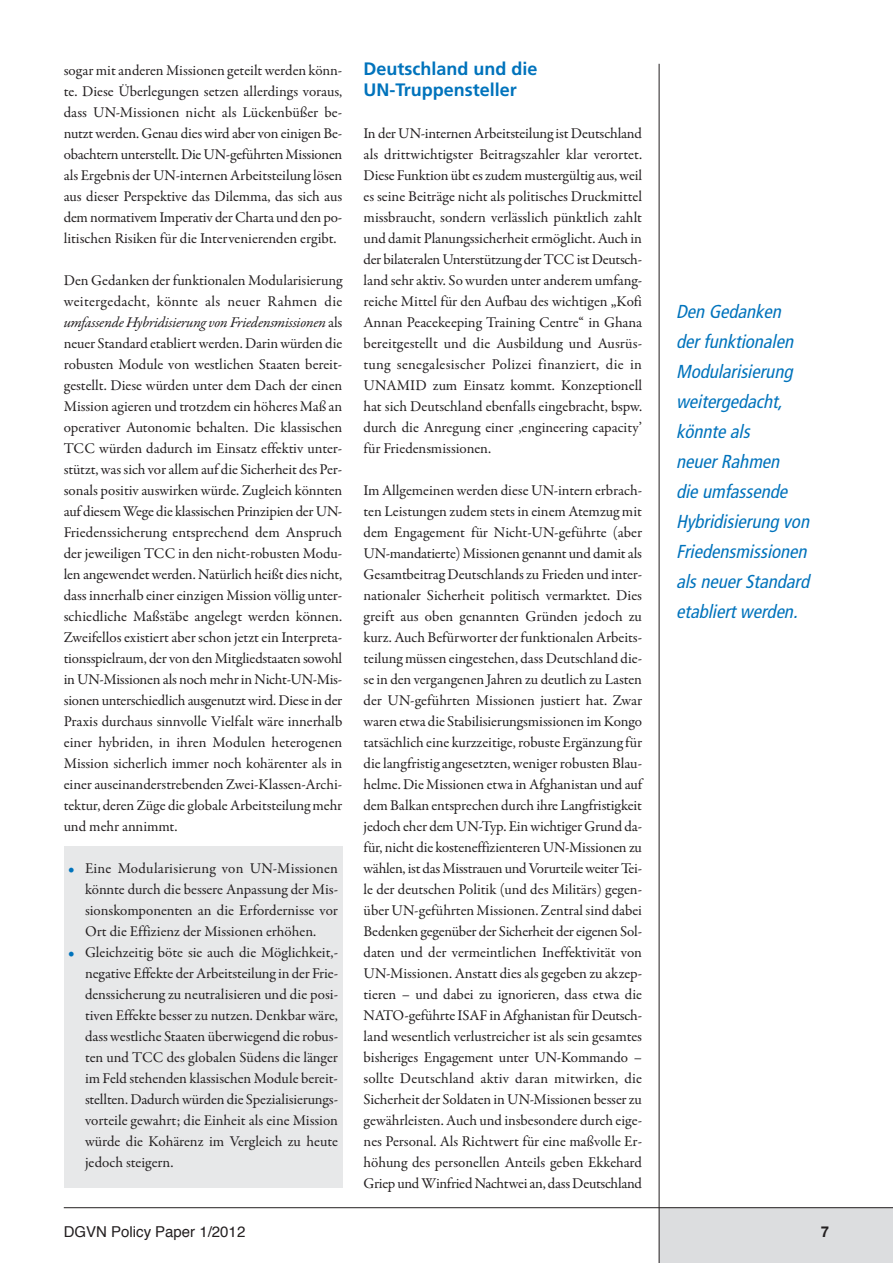
<style>
.page{position:relative;width:893px;height:1263px;background:#fff}
.page>*{position:absolute;margin:0;border:0;box-sizing:border-box;transform-origin:0 0}
.t1{font:italic condensed 18.75px/30px "Frutiger";color:#0073bc}
.t2{font:700 18px/21px "Frutiger";color:#0073bc}
.t3{font:15px/21px "Garamond Premr Pro";letter-spacing:-.005em;color:#231f20;text-align:justify}
.t4{font:15px "Helvetica";color:#231f20}
.t5{font:700 15px "Helvetica Neue";color:#231f20}
.s1{font-style:italic}
.s2{color:#0073bc}
</style>
<div class="page">
<div style="left:64px;top:846px;width:278px;height:341px;background:#e7e8e9"></div>
<div style="left:659px;top:1208px;width:234px;height:55px;background:#dcdddf"></div>
<hr style="left:64px;top:1207px;width:829px;height:1px;background:#231f20">
<hr style="left:659px;top:64px;width:1px;height:1199px;background:#231f20">
<p class="t3" style="left:64px;top:61px;width:280px">sogar mit anderen Missionen geteilt werden könn&shy;te. Diese Überlegungen setzen allerdings voraus, dass UN-Missionen nicht als Lückenbüßer be&shy;nutzt werden. Genau dies wird aber von einigen Be&shy;obachtern unterstellt. Die UN-geführten Missionen als Ergebnis der UN-internen Arbeitsteilung lösen aus dieser Perspektive das Dilemma, das sich aus dem normativem Imperativ der Charta und den po&shy;litischen Risiken für die Intervenierenden ergibt.</p>
<p class="t3" style="left:64px;top:271px;width:280px">Den Gedanken der funktionalen Modularisierung weitergedacht, könnte als neuer Rahmen die <span class="s1">umfassende Hybridisierung von Friedensmissionen</span> als neuer Standard etabliert werden. Darin würden die robusten Module von westlichen Staaten bereit&shy;gestellt. Diese würden unter dem Dach der einen Mission agieren und trotzdem ein höheres Maß an operativer Autonomie behalten. Die klassischen TCC würden dadurch im Einsatz effektiv unter&shy;stützt, was sich vor allem auf die Sicherheit des Per&shy;sonals positiv auswirken würde. Zugleich könnten auf diesem Wege die klassischen Prinzipien der UN-Friedenssicherung entsprechend dem Anspruch der jeweiligen TCC in den nicht-robusten Modu&shy;len angewendet werden. Natürlich heißt dies nicht, dass innerhalb einer einzigen Mission völlig unter&shy;schiedliche Maßstäbe angelegt werden können.<br>Zweifellos existiert aber schon jetzt ein Interpreta&shy;tionsspielraum, der von den Mitgliedstaaten sowohl in UN-Missionen als noch mehr in Nicht-UN-Mis&shy;sionen unterschiedlich ausgenutzt wird. Diese in der Praxis durchaus sinnvolle Vielfalt wäre innerhalb einer hybriden, in ihren Modulen heterogenen Mission sicherlich immer noch kohärenter als in einer auseinanderstrebenden Zwei-Klassen-Archi&shy;tektur, deren Züge die globale Arbeitsteilung mehr und mehr annimmt.</p>
<p class="t3" style="left:85px;top:859px;width:254px;text-indent:-17px"><span class="s2">•</span> Eine Modularisierung von UN-Missionen könnte durch die bessere Anpassung der Mis&shy;sionskomponenten an die Erfordernisse vor Ort die Effizienz der Missionen erhöhen.</p>
<p class="t3" style="left:85px;top:943px;width:255px;text-indent:-17px"><span class="s2">•</span> Gleichzeitig böte sie auch die Möglichkeit,- negative Effekte der Arbeitsteilung in der Frie&shy;denssicherung zu neutralisieren und die posi&shy;tiven Effekte besser zu nutzen. Denkbar wäre, dass westliche Staaten überwiegend die robus&shy;ten und TCC des globalen Südens die länger im Feld stehenden klassischen Module bereit&shy;stellten. Dadurch würden die Spezialisierungs&shy;vorteile gewahrt; die Einheit als eine Mission würde die Kohärenz im Vergleich zu heute jedoch steigern.</p>
<p class="t2" style="left:364px;top:60px;width:175px">Deutschland und die<br>UN-Truppensteller</p>
<p class="t3" style="left:364px;top:124px;width:280px">In der UN-internen Arbeitsteilung ist Deutschland als drittwichtigster Beitragszahler klar verortet.<br>Diese Funktion übt es zudem mustergültig aus, weil es seine Beiträge nicht als politisches Druckmittel missbraucht, sondern verlässlich pünktlich zahlt und damit Planungssicherheit ermöglicht. Auch in der bilateralen Unterstützung der TCC ist Deutsch&shy;land sehr aktiv. So wurden unter anderem umfang&shy;reiche Mittel für den Aufbau des wichtigen „Kofi Annan Peacekeeping Training Centre“ in Ghana bereitgestellt und die Ausbildung und Ausrüs&shy;tung senegalesischer Polizei finanziert, die in UNAMID zum Einsatz kommt. Konzeptionell hat sich Deutschland ebenfalls eingebracht, bspw. durch die Anregung einer ‚engineering capacity’ für Friedensmissionen.</p>
<p class="t3" style="left:364px;top:481px;width:280px">Im Allgemeinen werden diese UN-intern erbrach&shy;ten Leistungen zudem stets in einem Atemzug mit dem Engagement für Nicht-UN-geführte (aber UN-mandatierte) Missionen genannt und damit als Gesamtbeitrag Deutschlands zu Frieden und inter&shy;nationaler Sicherheit politisch vermarktet. Dies greift aus oben genannten Gründen jedoch zu kurz. Auch Befürworter der funktionalen Arbeits&shy;teilung müssen eingestehen, dass Deutschland die&shy;se in den vergangenen Jahren zu deutlich zu Lasten der UN-geführten Missionen justiert hat. Zwar waren etwa die Stabilisierungsmissionen imKongo tatsächlich eine kurzzeitige, robuste Ergänzung für die langfristig angesetzten, weniger robusten Blau&shy;helme. Die Missionen etwa in Afghanistan und auf dem Balkan entsprechen durch ihre Langfristigkeit jedoch eher dem UN-Typ. Ein wichtiger Grund da&shy;für, nicht die kosteneffizienteren UN-Missionen zu wählen, ist das Misstrauen und Vorurteile weiter Tei&shy;le der deutschen Politik (und des Militärs) gegen&shy;über UN-geführten Missionen. Zentral sind dabei Bedenken gegenüber der Sicherheit der eigenen Sol&shy;daten und der vermeintlichen Ineffektivität von UN-Missionen. Anstatt dies als gegeben zu akzep&shy;tieren – und dabei zu ignorieren, dass etwa die NATO-geführte ISAF in Afghanistan für Deutsch&shy;land wesentlich verlustreicher ist als sein gesamtes bisheriges Engagement unter UN-Kommando – sollte Deutschland aktiv daran mitwirken, die Sicherheit der Soldaten in UN-Missionen besser zu gewährleisten. Auch und insbesondere durch eige&shy;nes Personal. Als Richtwert für eine maßvolle Er&shy;höhung des personellen Anteils geben Ekkehard Griep und Winfried Nachtwei an, dass Deutschland</p>
<p class="t1" style="left:676px;top:298px;width:138px">Den Gedanken der funktionalen<br>Modularisierung weitergedacht, könnte als<br>neuer Rahmen die umfassende<br>Hybridisierung von<br>Friedensmissionen als neuer Standard etabliert werden.</p>
<p class="t4" style="left:64px;top:1225px;width:183px">DGVN Policy Paper 1/2012</p>
<p class="t5" style="left:821px;top:1226px;width:10px">7</p>
</div>
